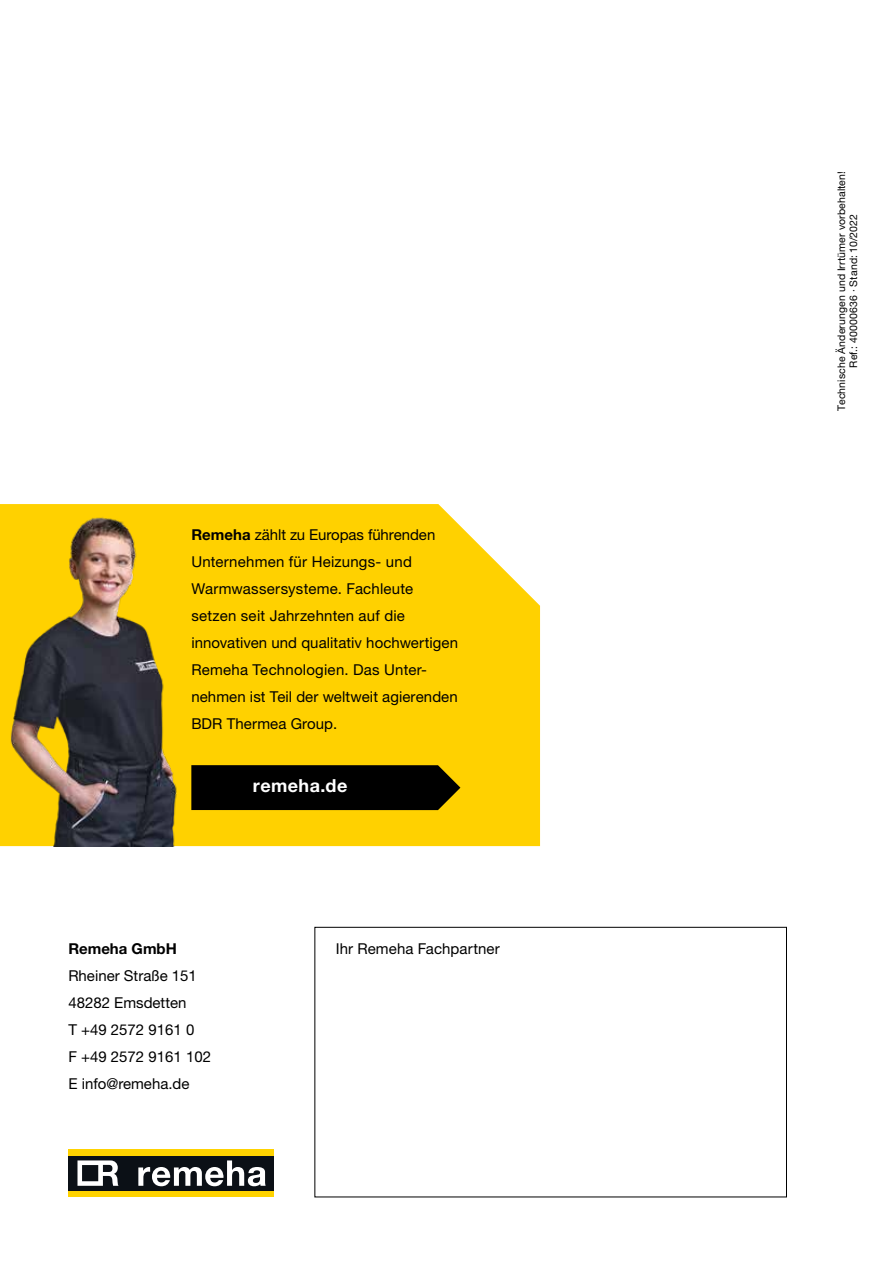
<style>
.page{position:relative;width:893px;height:1263px;background:#fff}
.page>*{position:absolute;margin:0;border:0;box-sizing:border-box;transform-origin:0 0}
.t1{font:700 18px "Helvetica Neue LT Pro";letter-spacing:.025em;color:#fff}
.t2{font:15px/27px "Helvetica Neue LT Pro";letter-spacing:.005em;color:#000}
.t3{font:700 15px "Helvetica Neue LT Pro";color:#000}
.t4{font:10.5px/12px "Helvetica Neue LT Pro";letter-spacing:.01em;color:#000;text-align:center}
.s1{font-weight:700}
</style>
<div class="page">
<div style="left:251px;top:504px;width:289px;height:342px;background:#ffd100"></div>
<img style="left:0;top:504px;width:251px;height:342px">
<div style="left:191px;top:765px;width:269px;height:45px;background:#000"></div>
<div style="left:68px;top:1190px;width:206px;height:7px;background:#ffd300"></div>
<div style="left:68px;top:1149px;width:206px;height:7px;background:#ffd300"></div>
<div style="left:68px;top:1156px;width:206px;height:34px;background:#0b1016"></div>
<svg style="left:77px;top:1160px;width:41px;height:26px"></svg>
<svg style="left:138px;top:1160px;width:128px;height:26px"></svg>
<div style="left:315px;top:927px;width:472px;height:270px;border:1px solid #000"></div>
<p class="t2" style="left:191px;top:521px;width:268px"><span class="s1">Remeha</span> zählt zu Europas führenden<br>Unternehmen für Heizungs- und<br>Warmwassersysteme. Fachleute setzen seit Jahrzehnten auf die innovativen und qualitativ hochwertigen<br>Remeha Technologien. Das Unter&shy;nehmen ist Teil der weltweit agierenden<br>BDR Thermea Group.</p>
<p class="t1" style="left:253px;top:774px;width:96px">remeha.de</p>
<p class="t3" style="left:68px;top:939px;width:110px">Remeha GmbH</p>
<p class="t2" style="left:336px;top:935px;width:165px">Ihr Remeha Fachpartner</p>
<p class="t2" style="left:68px;top:962px;width:144px">Rheiner Straße 151<br>48282 Emsdetten<br>T +49 2572 9161 0<br>F +49 2572 9161 102<br>E info@remeha.de</p>
<p class="t4" style="left:835px;top:411px;width:241px;rotate:-90deg">Technische Änderungen und Irrtümer vorbehalten!<br>Ref.: 40000636 · Stand: 10/2022</p>
</div>
